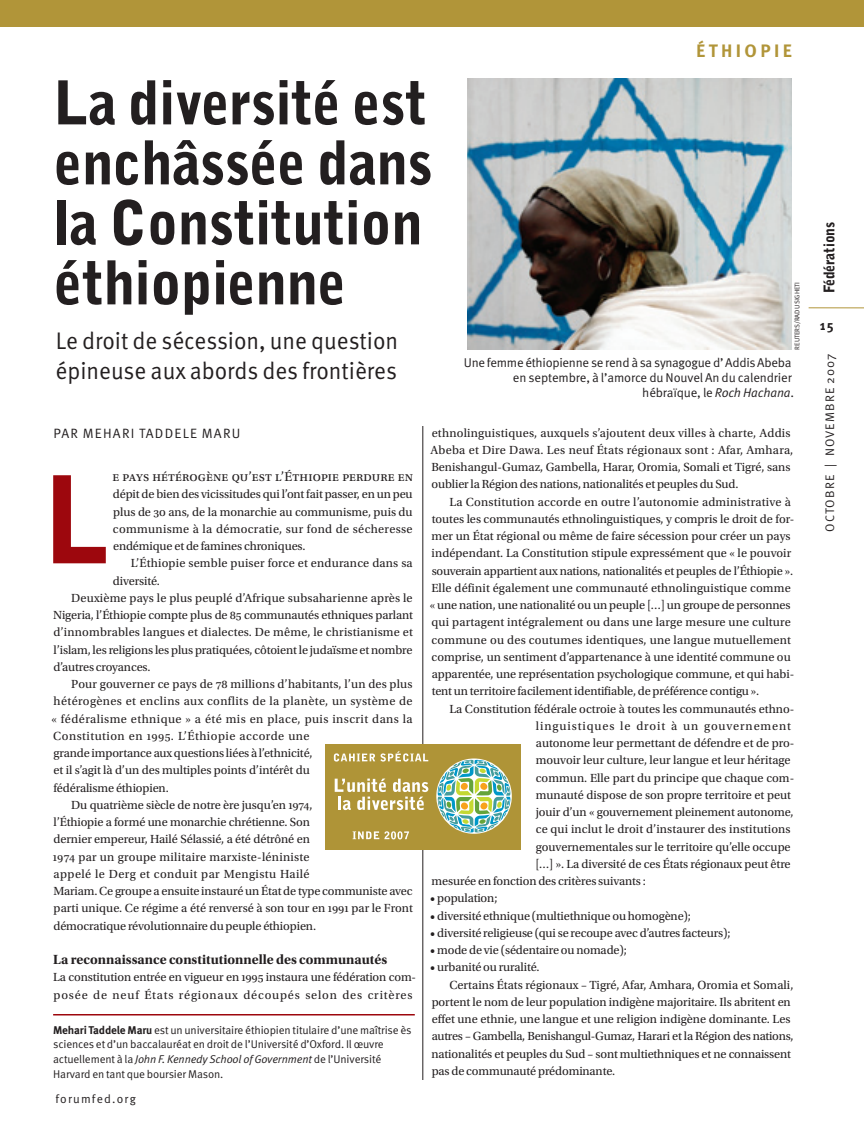
<style>
.page{position:relative;width:864px;height:1134px;background:#fff}
.page>*{position:absolute;margin:0;border:0;box-sizing:border-box;transform-origin:0 0}
.t1{font:900 60px/60px "Bell Gothic Std";letter-spacing:-.01em;color:#231f20;scale:.95 1}
.t2{font:24px/30px "Meta OT";color:#231f20;scale:.95 1}
.t3{font:700 18px "Meta OT";letter-spacing:.19em;color:#b19539}
.t4{font:900 14.7px "Bell Gothic Std";letter-spacing:-.015em;color:#231f20;scale:.95 1}
.t5{font:13.8px "Utopia Std Bold Subh";color:#231f20}
.t6{font:13.5px "Utopia Std";letter-spacing:.015em;color:#231f20}
.t7{font:13.5px "Meta OT";letter-spacing:.09em;color:#231f20}
.t8{font:700 13.5px "Meta OT";color:#231f20}
.t9{font:12.75px/15px "Meta OT";letter-spacing:-.02em;color:#231f20;text-align:right}
.t10{font:12.3px/17.2px "Utopia Std";color:#231f20}
.t11{font:12.3px "Meta OT";letter-spacing:.09em;color:#231f20}
.t12{font:12px "Meta OT";letter-spacing:.1em;color:#231f20}
.t13{font:11.25px/15px "Meta OT";letter-spacing:-.01em;color:#231f20}
.t14{font:6.75px "Meta OT";letter-spacing:-.01em;color:#231f20}
.s1{font-style:italic}
.s2{font-weight:700}
</style>
<div class="page">
<hr style="left:423px;top:426px;width:1px;height:654px;background:#231f20">
<div style="left:325px;top:744px;width:195px;height:106px;background:#af9437"></div>
<svg style="left:438px;top:760px;width:73px;height:73px"></svg>
<svg style="left:334px;top:751px;width:94px;height:11px"></svg>
<svg style="left:353px;top:831px;width:56px;height:8px"></svg>
<svg style="left:335px;top:779px;width:93px;height:31px"></svg>
<img style="left:468px;top:78px;width:324px;height:272px">
<div style="left:0;top:0;width:864px;height:27px;background:#b19539"></div>
<hr style="left:53px;top:1014px;width:362px;height:2px;background:#9d070d">
<hr style="left:809px;top:307px;width:55px;height:1px;background:#b19539">
<svg style="left:53px;top:475px;width:53px;height:88px"></svg>
<h1 class="t1" style="left:54px;top:76px;width:400px">La diversité est enchâssée dans la Constitution éthiopienne</h1>
<h2 class="t2" style="left:56px;top:327px;width:362px">Le droit de sécession, une question épineuse aux abords des frontières</h2>
<h3 class="t3" style="left:696px;top:44px;width:97px">ÉTHIOPIE</h3>
<p class="t14" style="left:795px;top:350px;width:69px;rotate:-90deg">REUTERS/RADU SIGHETI</p>
<p class="t9" style="left:464px;top:356px;width:332px">Une femme éthiopienne se rend à sa synagogue d’ Addis Abeba en septembre, à l’amorce du Nouvel An du calendrier hébraïque, le <span class="s1">Roch Hachana</span>.</p>
<p class="t7" style="left:53px;top:428px;width:188px">PAR MEHARI TADDELE MARU</p>
<p class="t6" style="left:113px;top:472px;width:302px">e pays hétérogène qu’est l’Éthiopie perdure en</p>
<p class="t10" style="left:113px;top:487px;width:301px;text-align:justify">dépit de bien des vicissitudes qui l’ont fait passer, en un peu plus de 30 ans, de la monarchie au communisme, puis du communisme à la démocratie, sur fond de sécheresse endémique et de famines chroniques.</p>
<p class="t10" style="left:131px;top:556px;width:284px">L’Éthiopie semble puiser force et endurance dans sa</p>
<p class="t10" style="left:113px;top:573px;width:49px">diversité.</p>
<p class="t10" style="left:71px;top:590px;width:343px">Deuxième pays le plus peuplé d’Afrique subsaharienne après le</p>
<p class="t10" style="left:53px;top:608px;width:361px">Nigeria, l’Éthiopie compte plus de 85 communautés ethniques parlant</p>
<p class="t10" style="left:53px;top:625px;width:361px">d’innombrables langues et dialectes. De même, le christianisme et</p>
<p class="t10" style="left:54px;top:642px;width:360px">l’islam, les religions les plus pratiquées, côtoient le judaïsme et nombre</p>
<p class="t10" style="left:53px;top:659px;width:99px">d’autres croyances.</p>
<p class="t10" style="left:71px;top:677px;width:343px">Pour gouverner ce pays de 78 millions d’habitants, l’un des plus</p>
<p class="t10" style="left:54px;top:694px;width:361px">hétérogènes et enclins aux conflits de la planète, un système de</p>
<p class="t10" style="left:52px;top:711px;width:363px">« fédéralisme ethnique » a été mis en place, puis inscrit dans la</p>
<p class="t10" style="left:53px;top:728px;width:258px">Constitution en 1995. L’Éthiopie accorde une</p>
<p class="t10" style="left:54px;top:746px;width:260px">grande importance aux questions liées à l’ethnicité,</p>
<p class="t10" style="left:54px;top:763px;width:258px">et il s’agit là d’un des multiples points d’intérêt du</p>
<p class="t10" style="left:54px;top:780px;width:117px">fédéralisme éthiopien.</p>
<p class="t10" style="left:71px;top:797px;width:243px">Du quatrième siècle de notre ère jusqu’en 1974,</p>
<p class="t10" style="left:54px;top:815px;width:258px">l’Éthiopie a formé une monarchie chrétienne. Son</p>
<p class="t10" style="left:53px;top:832px;width:258px">dernier empereur, Hailé Sélassié, a été détrôné en</p>
<p class="t10" style="left:53px;top:849px;width:258px">1974 par un groupe militaire marxiste-léniniste</p>
<p class="t10" style="left:54px;top:866px;width:258px">appelé le Derg et conduit par Mengistu Hailé</p>
<p class="t10" style="left:53px;top:884px;width:361px">Mariam. Ce groupe a ensuite instauré un État de type communiste avec</p>
<p class="t10" style="left:54px;top:901px;width:361px">parti unique. Ce régime a été renversé à son tour en 1991 par le Front</p>
<p class="t10" style="left:53px;top:918px;width:264px">démocratique révolutionnaire du peuple éthiopien.</p>
<p class="t5" style="left:53px;top:954px;width:336px">La reconnaissance constitutionnelle des communautés</p>
<p class="t10" style="left:53px;top:970px;width:364px">La constitution entrée en vigueur en 1995 instaura une fédération com&shy;posée de neuf États régionaux découpés selon des critères</p>
<p class="t13" style="left:53px;top:1023px;width:360px"><span class="s2">Mehari Taddele Maru</span> est un universitaire éthiopien titulaire d’une maîtrise ès sciences et d’un baccalauréat en droit de l’Université d’Oxford. Il œuvre actuellement à la <span class="s1">John F. Kennedy School of Government</span> de l’Université Harvard en tant que boursier Mason.</p>
<p class="t12" style="left:55px;top:1094px;width:82px">forumfed.org</p>
<p class="t10" style="left:431px;top:425px;width:364px">ethnolinguistiques, auxquels s’ajoutent deux villes à charte, Addis Abeba et Dire Dawa. Les neuf États régionaux sont : Afar, Amhara, Benishangul-Gumaz, Gambella, Harar, Oromia, Somali et Tigré, sans oublier la Région des nations, nationalités et peuples du Sud.</p>
<p class="t10" style="left:430px;top:494px;width:366px;text-indent:20px">La Constitution accorde en outre l’autonomie administrative à toutes les communautés ethnolinguistiques, y compris le droit de for&shy;mer un État régional ou même de faire sécession pour créer un pays indépendant. La Constitution stipule expressément que « le pouvoir souverain appartient aux nations, nationalités et peuples de l’Éthiopie ».<br>Elle définit également une communauté ethnolinguistique comme « une nation, une nationalité ou un peuple […] un groupe de personnes qui partagent intégralement ou dans une large mesure une culture commune ou des coutumes identiques, une langue mutuellement comprise, un sentiment d’appartenance à une identité commune ou apparentée, une représentation psychologique commune, et qui habi&shy;tent un territoire facilement identifiable, de préférence contigu ».</p>
<p class="t10" style="left:449px;top:701px;width:346px">La Constitution fédérale octroie à toutes les communautés ethno-</p>
<p class="t10" style="left:536px;top:718px;width:257px">linguistiques le droit à un gouvernement</p>
<p class="t10" style="left:536px;top:735px;width:260px">autonome leur permettant de défendre et de pro-</p>
<p class="t10" style="left:536px;top:753px;width:256px">mouvoir leur culture, leur langue et leur héritage</p>
<p class="t10" style="left:536px;top:770px;width:260px">commun. Elle part du principe que chaque com-</p>
<p class="t10" style="left:536px;top:787px;width:257px">munauté dispose de son propre territoire et peut</p>
<p class="t10" style="left:536px;top:804px;width:259px">jouir d’un « gouvernement pleinement autonome,</p>
<p class="t10" style="left:536px;top:822px;width:256px">ce qui inclut le droit d’instaurer des institutions</p>
<p class="t10" style="left:536px;top:839px;width:256px">gouvernementales sur le territoire qu’elle occupe</p>
<p class="t10" style="left:535px;top:856px;width:257px">[…] ». La diversité de ces États régionaux peut être</p>
<p class="t10" style="left:432px;top:873px;width:216px">mesurée en fonction des critères suivants :</p>
<p class="t10" style="left:430px;top:891px;width:69px">• population;</p>
<p class="t10" style="left:430px;top:908px;width:262px">• diversité ethnique (multiethnique ou homogène);</p>
<p class="t10" style="left:430px;top:925px;width:302px">• diversité religieuse (qui se recoupe avec d’autres facteurs);</p>
<p class="t10" style="left:430px;top:942px;width:198px">• mode de vie (sédentaire ou nomade);</p>
<p class="t10" style="left:430px;top:960px;width:111px">• urbanité ou ruralité.</p>
<p class="t10" style="left:449px;top:977px;width:346px">Certains États régionaux – Tigré, Afar, Amhara, Oromia et Somali,</p>
<p class="t10" style="left:432px;top:994px;width:361px">portent le nom de leur population indigène majoritaire. Ils abritent en</p>
<p class="t10" style="left:432px;top:1012px;width:360px">effet une ethnie, une langue et une religion indigène dominante. Les</p>
<p class="t10" style="left:432px;top:1029px;width:363px">autres – Gambella, Benishangul-Gumaz, Harari et la Région des nations,</p>
<p class="t10" style="left:432px;top:1046px;width:361px">nationalités et peuples du Sud – sont multiethniques et ne connaissent</p>
<p class="t10" style="left:432px;top:1063px;width:185px">pas de communauté prédominante.</p>
<p class="t4" style="left:823px;top:293px;width:76px;rotate:-90deg">Fédérations</p>
<p class="t8" style="left:820px;top:320px;width:16px">15</p>
<p class="t11" style="left:826px;top:532px;width:180px;rotate:-90deg">OCTOBRE | NOVEMBRE 2007</p>
</div>
